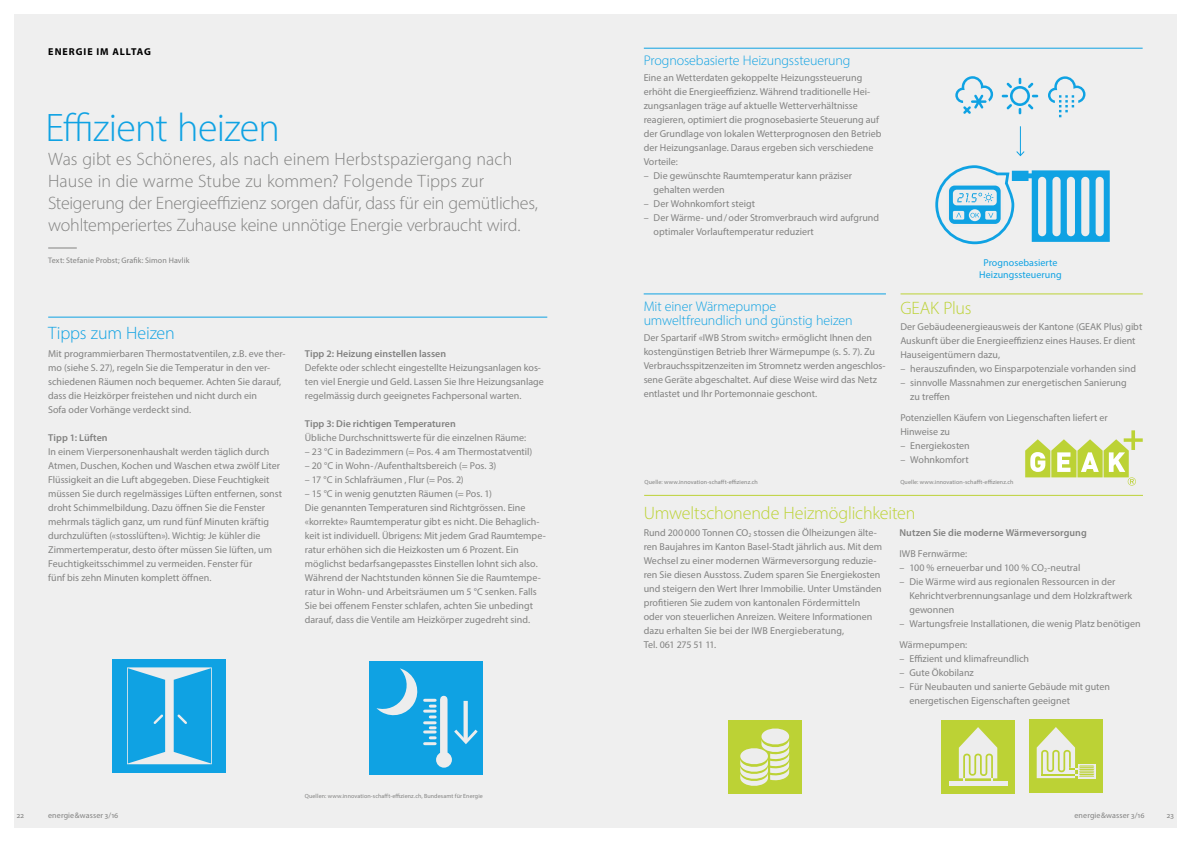
<style>
.page{position:relative;width:1191px;height:842px;background:#fff}
.page>*{position:absolute;margin:0;border:0;box-sizing:border-box;transform-origin:0 0}
.t1{font:300 40px "Myriad Pro";letter-spacing:-.02em;color:#0fa2e3}
.t2{font:300 18px/22px "Myriad Pro";letter-spacing:-.01em;color:#828281}
.t3{font:300 18px "Myriad Pro";letter-spacing:-.01em;color:#bcd235}
.t4{font:300 18px "Myriad Pro";letter-spacing:-.01em;color:#0fa2e3}
.t5{font:300 14px/14px "Myriad Pro";letter-spacing:-.01em;color:#0fa2e3}
.t6{font:10px/14px "Myriad Pro";color:#828281}
.t7{font:600 10px "Myriad Pro";letter-spacing:.005em;color:#828281}
.t8{font:10px/12px "Myriad Pro";letter-spacing:.005em;color:#0fa2e3;text-align:center}
.t9{font:700 10px "Myriad Pro";letter-spacing:.095em;color:#000}
.t10{font:8px "Myriad Pro";letter-spacing:.015em;color:#828281}
.t11{font:6px "Myriad Pro";letter-spacing:.02em;color:#828281}
</style>
<div class="page">
<div style="left:14px;top:14px;width:581px;height:814px;background:#efefef"></div>
<div style="left:369px;top:661px;width:114px;height:114px;background:#0fa2e3"></div>
<div style="left:436px;top:752px;width:16px;height:16px;background:#ededed;border-radius:50%"></div>
<div style="left:440px;top:699px;width:7px;height:60px;background:#ededed"></div>
<div style="left:463px;top:701px;width:5px;height:40px;background:#ededed"></div>
<svg style="left:454px;top:730px;width:23px;height:14px"></svg>
<svg style="left:376px;top:668px;width:59px;height:77px"></svg>
<div style="left:113px;top:659px;width:113px;height:113px;background:#0fa2e3"></div>
<div style="left:128px;top:668px;width:83px;height:95px;background:linear-gradient(to bottom,#ededed,#ededed)"></div>
<div style="left:127px;top:667px;width:85px;height:97px;border:2px solid #ededed"></div>
<svg style="left:174px;top:668px;width:37px;height:95px"></svg>
<svg style="left:128px;top:668px;width:37px;height:95px"></svg>
<hr style="left:48px;top:317px;width:499px;height:1px;background:#0fa2e3">
<svg style="left:48px;top:248px;width:29px;height:1px"></svg>
<div style="left:595px;top:14px;width:581px;height:814px;background:#efefef"></div>
<hr style="left:644px;top:48px;width:498px;height:1px;background:#0fa2e3">
<div style="left:728px;top:720px;width:73px;height:73px;background:#bcd235"></div>
<svg style="left:740px;top:728px;width:50px;height:58px"></svg>
<div style="left:941px;top:720px;width:74px;height:73px;background:#bcd235"></div>
<hr style="left:948px;top:782px;width:59px;height:4px;background:#ededed">
<svg style="left:958px;top:727px;width:39px;height:55px"></svg>
<div style="left:1029px;top:720px;width:73px;height:73px;background:#bcd235"></div>
<div style="left:1077px;top:764px;width:18px;height:14px;background:#eaebe5"></div>
<svg style="left:1036px;top:727px;width:58px;height:51px"></svg>
<div style="left:1012px;top:171px;width:16px;height:9px;background:#0fa2e3"></div>
<div style="left:1012px;top:171px;width:16px;height:10px;border:1px solid #0fa2e3"></div>
<svg style="left:1024px;top:170px;width:85px;height:72px"></svg>
<svg style="left:935px;top:165px;width:80px;height:80px"></svg>
<svg style="left:1001px;top:78px;width:37px;height:36px"></svg>
<svg style="left:1048px;top:76px;width:37px;height:41px"></svg>
<svg style="left:955px;top:76px;width:38px;height:38px"></svg>
<hr style="left:644px;top:495px;width:499px;height:1px;background:#bcd235">
<hr style="left:900px;top:293px;width:242px;height:1px;background:#bcd235">
<hr style="left:643px;top:293px;width:243px;height:1px;background:#0fa2e3">
<svg style="left:1025px;top:430px;width:117px;height:56px"></svg>
<hr style="left:1020px;top:126px;width:1px;height:30px;background:#0fa2e3">
<svg style="left:1016px;top:150px;width:9px;height:7px"></svg>
<p class="t9" style="left:48px;top:45px;width:104px">ENERGIE IM ALLTAG</p>
<h1 class="t1" style="left:45px;top:103px;width:236px">Effizient heizen</h1>
<p class="t2" style="left:48px;top:148px;width:491px">Was gibt es Schöneres, als nach einem Herbstspaziergang nach Hause in die warme Stube zu kommen? Folgende Tipps zur Steigerung der Energieeffizienz sorgen dafür, dass für ein gemütliches, wohltemperiertes Zuhause keine unnötige Energie verbraucht wird.</p>
<p class="t10" style="left:48px;top:255px;width:143px">Text: Stefanie Probst; Grafik: Simon Havlik</p>
<h2 class="t4" style="left:48px;top:322px;width:128px">Tipps zum Heizen</h2>
<p class="t6" style="left:48px;top:346px;width:239px">Mit programmierbaren Thermostatventilen, z.B. eve ther&shy;mo (siehe S. 27), regeln Sie die Temperatur in den ver&shy;schiedenen Räumen noch bequemer. Achten Sie darauf, dass die Heizkörper freistehen und nicht durch ein<br>Sofa oder Vorhänge verdeckt sind.</p>
<p class="t7" style="left:48px;top:431px;width:61px">Tipp 1: Lüften</p>
<p class="t6" style="left:48px;top:444px;width:235px">In einem Vierpersonenhaushalt werden täglich durch Atmen, Duschen, Kochen und Waschen etwa zwölf Liter Flüssigkeit an die Luft abgegeben. Diese Feuchtigkeit müssen Sie durch regelmässiges Lüften entfernen, sonst droht Schimmelbildung. Dazu öffnen Sie die Fenster mehrmals täglich ganz, um rund fünf Minuten kräftig durchzulüften («stosslüften»). Wichtig: Je kühler die Zimmertemperatur, desto öfter müssen Sie lüften, um Feuchtigkeitsschimmel zu vermeiden. Fenster für<br>fünf bis zehn Minuten komplett öffnen.</p>
<p class="t7" style="left:305px;top:347px;width:143px">Tipp 2: Heizung einstellen lassen</p>
<p class="t6" style="left:305px;top:360px;width:240px">Defekte oder schlecht eingestellte Heizungsanlagen kos&shy;ten viel Energie und Geld. Lassen Sie Ihre Heizungsanlage regelmässig durch geeignetes Fachpersonal warten.</p>
<p class="t7" style="left:305px;top:417px;width:152px">Tipp 3: Die richtigen Temperaturen</p>
<p class="t6" style="left:305px;top:430px;width:223px">Übliche Durchschnittswerte für die einzelnen Räume:</p>
<p class="t6" style="left:305px;top:444px;width:229px">– 23 °C in Badezimmern (= Pos. 4 am Thermostatventil)</p>
<p class="t6" style="left:305px;top:458px;width:193px">– 20 °C in Wohn- /Aufenthaltsbereich (= Pos. 3)</p>
<p class="t6" style="left:305px;top:472px;width:160px">– 17 °C in Schlafräumen , Flur (= Pos. 2)</p>
<p class="t6" style="left:305px;top:486px;width:242px">– 15 °C in wenig genutzten Räumen (= Pos. 1)<br>Die genannten Temperaturen sind Richtgrössen. Eine «korrekte» Raumtemperatur gibt es nicht. Die Behaglich&shy;keit ist individuell. Übrigens: Mit jedem Grad Raumtempe&shy;ratur erhöhen sich die Heizkosten um 6 Prozent. Ein möglichst bedarfsangepasstes Einstellen lohnt sich also.<br>Während der Nachtstunden können Sie die Raumtempe&shy;ratur in Wohn- und Arbeitsräumen um 5 °C senken. Falls Sie bei offenem Fenster schlafen, achten Sie unbedingt darauf, dass die Ventile am Heizkörper zugedreht sind.</p>
<p class="t10" style="left:17px;top:811px;width:9px">22</p>
<p class="t10" style="left:48px;top:811px;width:72px">energie&amp;wasser 3/16</p>
<p class="t11" style="left:305px;top:792px;width:180px">Quellen: www.innovation-schafft-effizienz.ch, Bundesamt für Energie</p>
<h3 class="t5" style="left:643px;top:54px;width:208px">Prognosebasierte Heizungssteuerung</h3>
<p class="t6" style="left:643px;top:71px;width:239px">Eine an Wetterdaten gekoppelte Heizungssteuerung erhöht die Energieeffizienz. Während traditionelle Hei&shy;zungsanlagen träge auf aktuelle Wetterverhältnisse reagieren, optimiert die prognosebasierte Steuerung auf der Grundlage von lokalen Wetterprognosen den Betrieb der Heizungsanlage. Daraus ergeben sich verschiedene Vorteile:</p>
<p class="t6" style="left:653px;top:169px;width:200px;text-indent:-10px">– Die gewünschte Raumtemperatur kann präziser gehalten werden</p>
<p class="t6" style="left:643px;top:197px;width:113px">– Der Wohnkomfort steigt</p>
<p class="t6" style="left:653px;top:211px;width:227px;text-indent:-10px">– Der Wärme- und / oder Stromverbrauch wird aufgrund optimaler Vorlauftemperatur reduziert</p>
<h3 class="t5" style="left:643px;top:300px;width:210px">Mit einer Wärmepumpe umweltfreundlich und günstig heizen</h3>
<p class="t6" style="left:643px;top:331px;width:243px">Der Spartarif «IWB Strom switch» ermöglicht Ihnen den kostengünstigen Betrieb Ihrer Wärmepumpe (s. S. 7). Zu Verbrauchsspitzenzeiten im Stromnetz werden angeschlos&shy;sene Geräte abgeschaltet. Auf diese Weise wird das Netz entlastet und Ihr Portemonnaie geschont.</p>
<p class="t8" style="left:979px;top:256px;width:84px">Prognosebasierte<br>Heizungssteuerung</p>
<h2 class="t3" style="left:900px;top:297px;width:73px">GEAK Plus</h2>
<p class="t6" style="left:900px;top:320px;width:243px">Der Gebäudeenergieausweis der Kantone (GEAK Plus) gibt<br>Auskunft über die Energieeffizienz eines Hauses. Er dient<br>Hauseigentümern dazu,</p>
<p class="t6" style="left:900px;top:362px;width:237px">– herauszufinden, wo Einsparpotenziale vorhanden sind</p>
<p class="t6" style="left:910px;top:376px;width:218px;text-indent:-10px">– sinnvolle Massnahmen zur energetischen Sanierung zu treffen</p>
<p class="t6" style="left:900px;top:411px;width:209px">Potenziellen Käufern von Liegenschaften liefert er<br>Hinweise zu</p>
<p class="t6" style="left:900px;top:439px;width:71px">– Energiekosten</p>
<p class="t6" style="left:900px;top:453px;width:70px">– Wohnkomfort</p>
<p class="t11" style="left:644px;top:479px;width:115px">Quelle: www.innovation-schafft-effizienz.ch</p>
<p class="t11" style="left:900px;top:479px;width:115px">Quelle: www.innovation-schafft-effizienz.ch</p>
<h2 class="t3" style="left:643px;top:502px;width:273px">Umweltschonende Heizmöglichkeiten</h2>
<p class="t6" style="left:643px;top:525px;width:240px">Rund 200 000 Tonnen CO<sub>2</sub> stossen die Ölheizungen älte&shy;ren Baujahres im Kanton Basel-Stadt jährlich aus. Mit dem Wechsel zu einer modernen Wärmeversorgung reduzie&shy;ren Sie diesen Ausstoss. Zudem sparen Sie Energiekosten und steigern den Wert Ihrer Immobilie. Unter Umständen profitieren Sie zudem von kantonalen Fördermitteln oder von steuerlichen Anreizen. Weitere Informationen dazu erhalten Sie bei der IWB Energieberatung,<br>Tel. 061 275 51 11.</p>
<p class="t7" style="left:899px;top:526px;width:189px">Nutzen Sie die moderne Wärmeversorgung</p>
<p class="t6" style="left:899px;top:546px;width:69px">IWB Fernwärme:</p>
<p class="t6" style="left:899px;top:560px;width:182px">– 100 % erneuerbar und 100 % CO<sub>2</sub>-neutral</p>
<p class="t6" style="left:909px;top:574px;width:224px;text-indent:-10px">– Die Wärme wird aus regionalen Ressourcen in der<br>Kehrichtverbrennungsanlage und dem Holzkraftwerk gewonnen</p>
<p class="t6" style="left:899px;top:613px;width:243px;line-height:21px">– Wartungsfreie Installationen, die wenig Platz benötigen<br>Wärmepumpen:</p>
<p class="t6" style="left:899px;top:651px;width:131px">– Effizient und klimafreundlich</p>
<p class="t6" style="left:899px;top:665px;width:76px">– Gute Ökobilanz</p>
<p class="t6" style="left:909px;top:679px;width:202px;text-indent:-10px">– Für Neubauten und sanierte Gebäude mit guten energetischen Eigenschaften geeignet</p>
<p class="t10" style="left:1074px;top:811px;width:72px">energie&amp;wasser 3/16</p>
<p class="t10" style="left:1166px;top:811px;width:9px">23</p>
</div>
